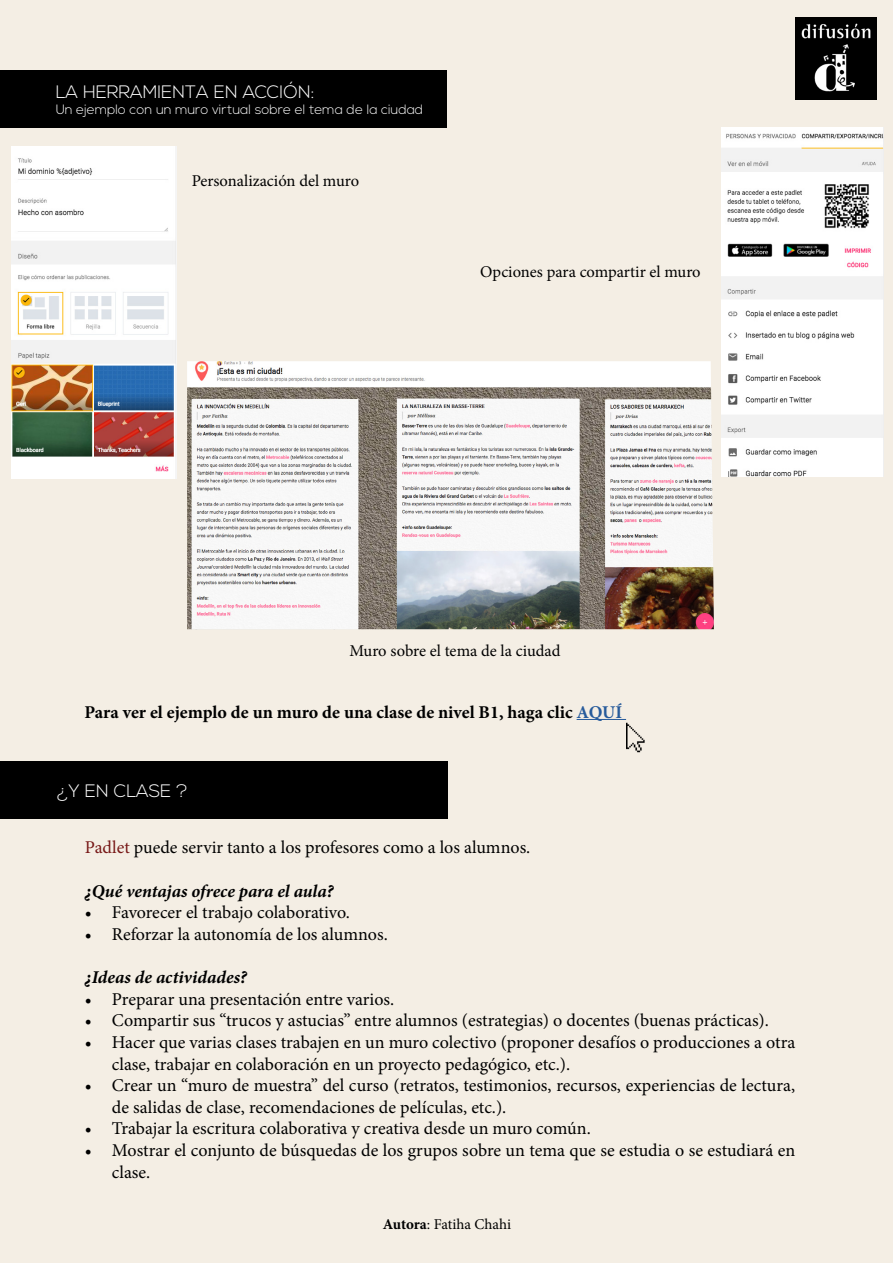
<style>
.page{position:relative;width:893px;height:1263px;background:#f4eee4}
.page>*{position:absolute;margin:0;border:0;box-sizing:border-box;transform-origin:0 0}
.t1{font:18px/21.6px "Minion Pro";color:#000}
.t2{font:700 18px "Minion Pro";color:#000}
.t3{font:italic 700 18px "Minion Pro";color:#000}
.t4{font:300 18px "Nexa";color:#fff}
.t5{font:16.5px "Minion Pro";color:#000}
.t6{font:15px "Minion Pro";color:#000}
.t7{font:300 13.5px "Nexa";color:#fff}
.s1{color:#275b9b}
.s2{color:#771817}
.s3{font-weight:700}
</style>
<div class="page">
<img style="left:795px;top:18px;width:82px;height:81px">
<img style="left:626px;top:720px;width:21px;height:33px">
<hr style="left:577px;top:719px;width:49px;height:1px;background:#275b9b">
<div style="left:0;top:761px;width:448px;height:58px;background:#000"></div>
<div style="left:0;top:71px;width:447px;height:57px;background:#000"></div>
<img style="left:187px;top:361px;width:527px;height:268px">
<img style="left:12px;top:147px;width:165px;height:332px">
<img style="left:722px;top:128px;width:161px;height:349px">
<p class="t4" style="left:56px;top:81px;width:260px">LA HERRAMIENTA EN ACCIÓN:</p>
<p class="t7" style="left:56px;top:102px;width:369px">Un ejemplo con un muro virtual sobre el tema de la ciudad</p>
<p class="t5" style="left:192px;top:170px;width:169px">Personalización del muro</p>
<p class="t5" style="left:480px;top:261px;width:222px">Opciones para compartir el muro</p>
<p class="t5" style="left:349px;top:640px;width:212px">Muro sobre el tema de la ciudad</p>
<p class="t2" style="left:84px;top:699px;width:539px">Para ver el ejemplo de un muro de una clase de nivel B1, haga clic <span class="s1">AQUÍ</span></p>
<p class="t4" style="left:57px;top:780px;width:133px">¿Y EN CLASE ?</p>
<p class="t1" style="left:85px;top:837px;width:447px"><span class="s2">Padlet</span> puede servir tanto a los profesores como a los alumnos.</p>
<p class="t3" style="left:85px;top:878px;width:250px">¿Qué ventajas ofrece para el aula?</p>
<p class="t1" style="left:85px;top:902px;width:266px">• Favorecer el trabajo colaborativo.</p>
<p class="t1" style="left:85px;top:923px;width:304px">• Reforzar la autonomía de los alumnos.</p>
<p class="t3" style="left:85px;top:964px;width:163px">¿Ideas de actividades?</p>
<p class="t1" style="left:85px;top:988px;width:311px">• Preparar una presentación entre varios.</p>
<p class="t1" style="left:85px;top:1010px;width:685px">• Compartir sus “trucos y astucias” entre alumnos (estrategias) o docentes (buenas prácticas).</p>
<p class="t1" style="left:112px;top:1031px;width:685px;text-indent:-27px">• Hacer que varias clases trabajen en un muro colectivo (proponer desafíos o producciones a otra clase, trabajar en colaboración en un proyecto pedagógico, etc.).</p>
<p class="t1" style="left:112px;top:1075px;width:685px;text-indent:-27px">• Crear un “muro de muestra” del curso (retratos, testimonios, recursos, experiencias de lectura, de salidas de clase, recomendaciones de películas, etc.).</p>
<p class="t1" style="left:85px;top:1118px;width:507px">• Trabajar la escritura colaborativa y creativa desde un muro común.</p>
<p class="t1" style="left:112px;top:1139px;width:685px;text-indent:-27px">• Mostrar el conjunto de búsquedas de los grupos sobre un tema que se estudia o se estudiará en clase.</p>
<p class="t6" style="left:383px;top:1214px;width:130px"><span class="s3">Autora</span>: Fatiha Chahi</p>
</div>
